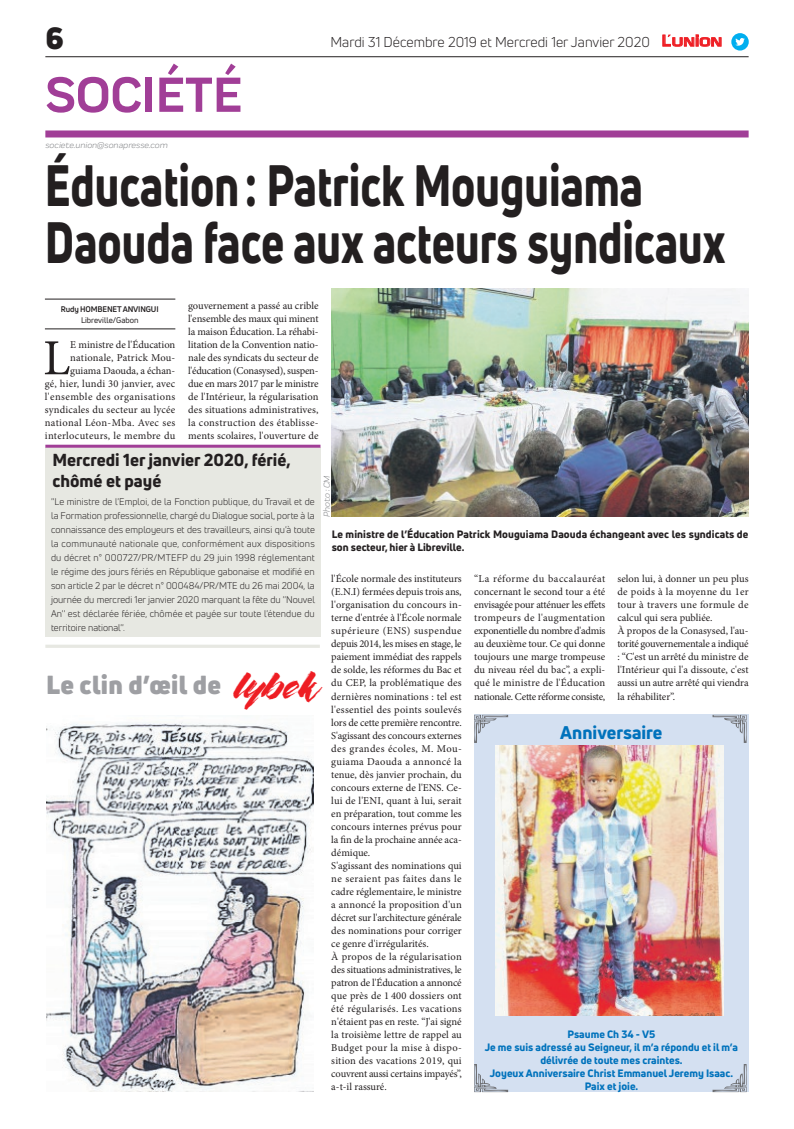
<style>
.page{position:relative;width:794px;height:1129px;background:#fff}
.page>*{position:absolute;margin:0;border:0;box-sizing:border-box;transform-origin:0 0}
.t1{font:800 57px/57px "Uni Neue";color:#231f20;scale:.77 1}
.t2{font:700 51px "Praktika";color:#a13e97}
.t3{font:50.5px "Minion Pro";color:#231f20}
.t4{font:900 30px "Uni Neue";color:#231f20}
.t5{font:900 25.6px "Uni Neue";letter-spacing:.01em;color:#9e9fa3}
.t6{font:800 18px "Uni Neue";color:#0072bc}
.t7{font:800 17px/20.4px "Uni Neue";color:#231f20}
.t8{font:14px "Uni Neue";color:#231f20}
.t9{font:10.5px/13px "Minion Pro";color:#231f20;text-align:justify}
.t10{font:10.5px/13px "Minion Pro";letter-spacing:.02em;color:#231f20;text-align:right}
.t11{font:800 10.5px/13px "Uni Neue";color:#0072bc;text-align:center}
.t12{font:800 10.5px/12.6px "Uni Neue";letter-spacing:.01em;color:#231f20}
.t13{font:9.5px/14px "Uni Neue";letter-spacing:.015em;color:#231f20;text-align:justify}
.t14{font:italic 9px "Praktika";color:#818386}
.t15{font:700 8px "Uni Neue";letter-spacing:-.02em;color:#231f20}
.t16{font:8px "Uni Neue";color:#231f20}
.s1{font-family:"Eurostile";font-weight:600;font-size:14.9px;color:#ee1d23}
.s2{font-family:"Eurostile";font-weight:600;font-size:11.4px;color:#ee1d23}
.s3{font-family:"The Flower City";font-weight:400;font-size:40.3px;color:#ee1d23}
</style>
<div class="page">
<hr style="left:45px;top:56px;width:703px;height:1px;background:#231f20">
<div style="left:45px;top:130px;width:703px;height:7px;background:#a13e97"></div>
<svg style="left:662px;top:34px;width:60px;height:13px"></svg>
<div style="left:731px;top:33px;width:17px;height:18px;background:#00aeef;border-radius:50%"></div>
<svg style="left:735px;top:38px;width:10px;height:8px"></svg>
<div style="left:474px;top:714px;width:274px;height:377px;background:#d4e0f1"></div>
<svg style="left:474px;top:714px;width:34px;height:28px"></svg>
<svg style="left:712px;top:714px;width:34px;height:28px"></svg>
<svg style="left:712px;top:1064px;width:34px;height:27px"></svg>
<svg style="left:474px;top:1064px;width:34px;height:27px"></svg>
<img style="left:495px;top:745px;width:228px;height:270px">
<hr style="left:45px;top:644px;width:275px;height:3px;background:#e7e8e2">
<img style="left:46px;top:722px;width:267px;height:369px">
<hr style="left:45px;top:328px;width:130px;height:1px;background:#231f20">
<hr style="left:45px;top:299px;width:130px;height:1px;background:#231f20">
<div style="left:45px;top:447px;width:275px;height:189px;background:#e7e8e2"></div>
<hr style="left:45px;top:444px;width:275px;height:3px;background:#a13e97">
<img style="left:332px;top:289px;width:416px;height:227px">
<h3 class="t4" style="left:45px;top:17px;width:20px">6</h3>
<h2 class="t2" style="left:45px;top:54px;width:198px">SOCIÉTÉ</h2>
<p class="t14" style="left:45px;top:139px;width:124px">societe.union@sonapresse.com</p>
<h3 class="t8" style="left:330px;top:33px;width:393px">Mardi 31 Décembre 2019 et Mercredi 1er Janvier 2020 <span class="s1">L</span><span class="s2">UNION</span></h3>
<h1 class="t1" style="left:45px;top:157px;width:885px">Éducation: Patrick Mouguiama<br>Daouda face aux acteurs syndicaux</h1>
<p class="t15" style="left:61px;top:304px;width:99px">Rudy HOMBENET ANVINGUI</p>
<p class="t16" style="left:81px;top:314px;width:59px">Libreville/Gabon</p>
<p class="t9" style="left:188px;top:299px;width:132px">gouvernement a passé au crible l'ensemble des maux qui minent la maison Éducation. La réhabi&shy;litation de la Convention natio&shy;nale des syndicats du secteur de l'éducation (Conasysed), suspen&shy;due en mars 2017 par le ministre de l'Intérieur, la régularisation des situations administratives, la construction des établisse&shy;ments scolaires, l'ouverture de</p>
<p class="t10" style="left:45px;top:338px;width:132px">E ministre de l'Éducation nationale, Patrick Mou&shy;guiama Daouda, a échan-<br>gé, hier, lundi 30 janvier, avec l'ensemble des organisations syndicales du secteur au lycée national Léon-Mba. Avec ses interlocuteurs, le membre du</p>
<h3 class="t3" style="left:43px;top:324px;width:29px">L</h3>
<h3 class="t7" style="left:52px;top:450px;width:240px">Mercredi 1er janvier 2020, férié, chômé et payé</h3>
<p class="t14" style="left:320px;top:516px;width:43px;rotate:-90deg">Photo : CM</p>
<p class="t13" style="left:51px;top:494px;width:265px">''Le ministre de l'Emploi, de la Fonction publique, du Travail et de la Formation professionnelle, chargé du Dialogue social, porte à la connaissance des employeurs et des travailleurs, ainsi qu'à toute la communauté nationale que, conformément aux dispositions du décret n° 000727/PR/MTEFP du 29 juin 1998 réglementant le régime des jours fériés en République gabonaise et modifié en son article 2 par le décret n° 000484/PR/MTE du 26 mai 2004, la journée du mercredi 1er janvier 2020 marquant la fête du ''Nouvel An'' est déclarée fériée, chômée et payée sur toute l'étendue du territoire national''.</p>
<p class="t12" style="left:332px;top:528px;width:418px">Le ministre de l’Éducation Patrick Mouguiama Daouda échangeant avec les syndicats de son secteur, hier à Libreville.</p>
<p class="t9" style="left:331px;top:572px;width:132px;text-align:left">l'École normale des instituteurs (E.N.I) fermées depuis trois ans, l'organisation du concours in&shy;terne d'entrée à l'École normale supérieure (ENS) suspendue depuis 2014, les mises en stage, le paiement immédiat des rappels de solde, les réformes du Bac et du CEP, la problématique des dernières nominations : tel est l'essentiel des points soulevés lors de cette première rencontre.<br>S'agissant des concours externes des grandes écoles, M. Mou&shy;guiama Daouda a annoncé la tenue, dès janvier prochain, du concours externe de l'ENS. Ce&shy;lui de l'ENI, quant à lui, serait en préparation, tout comme les concours internes prévus pour la fin de la prochaine année aca&shy;démique.<br>S'agissant des nominations qui ne seraient pas faites dans le cadre réglementaire, le ministre a annoncé la proposition d'un décret sur l'architecture générale des nominations pour corriger ce genre d'irrégularités.<br>À propos de la régularisation des situations administratives, le patron de l'Éducation a annoncé que près de 1 400 dossiers ont été régularisés. Les vacations n'étaient pas en reste. “J'ai signé la troisième lettre de rappel au<br>Budget pour la mise à dispo&shy;sition des vacations 2 019, qui couvrent aussi certains impayés”, a-t-il rassuré.</p>
<p class="t9" style="left:474px;top:572px;width:133px">“La réforme du baccalauréat concernant le second tour a été envisagée pour atténuer les effets trompeurs de l'augmentation exponentielle du nombre d'admis au deuxième tour. Ce qui donne toujours une marge trompeuse du niveau réel du bac”, a expli&shy;qué le ministre de l'Éducation nationale. Cette réforme consiste,</p>
<p class="t9" style="left:617px;top:572px;width:133px;text-align:left">selon lui, à donner un peu plus de poids à la moyenne du 1er tour à travers une formule de calcul qui sera publiée.<br>À propos de la Conasysed, l'au&shy;torité gouvernementale a indiqué : “C'est un arrêté du ministre de l'Intérieur qui l'a dissoute, c'est aussi un autre arrêté qui viendra la réhabiliter”.</p>
<h3 class="t5" style="left:46px;top:667px;width:271px">Le clin d’œil de <span class="s3">lybek</span></h3>
<h3 class="t6" style="left:560px;top:719px;width:104px">Anniversaire</h3>
<p class="t11" style="left:485px;top:1027px;width:255px">Psaume Ch 34 - V5<br>Je me suis adressé au Seigneur, il m’a répondu et il m’a délivrée de toute mes craintes.<br>Joyeux Anniversaire Christ Emmanuel Jeremy Isaac.<br>Paix et joie.</p>
</div>
